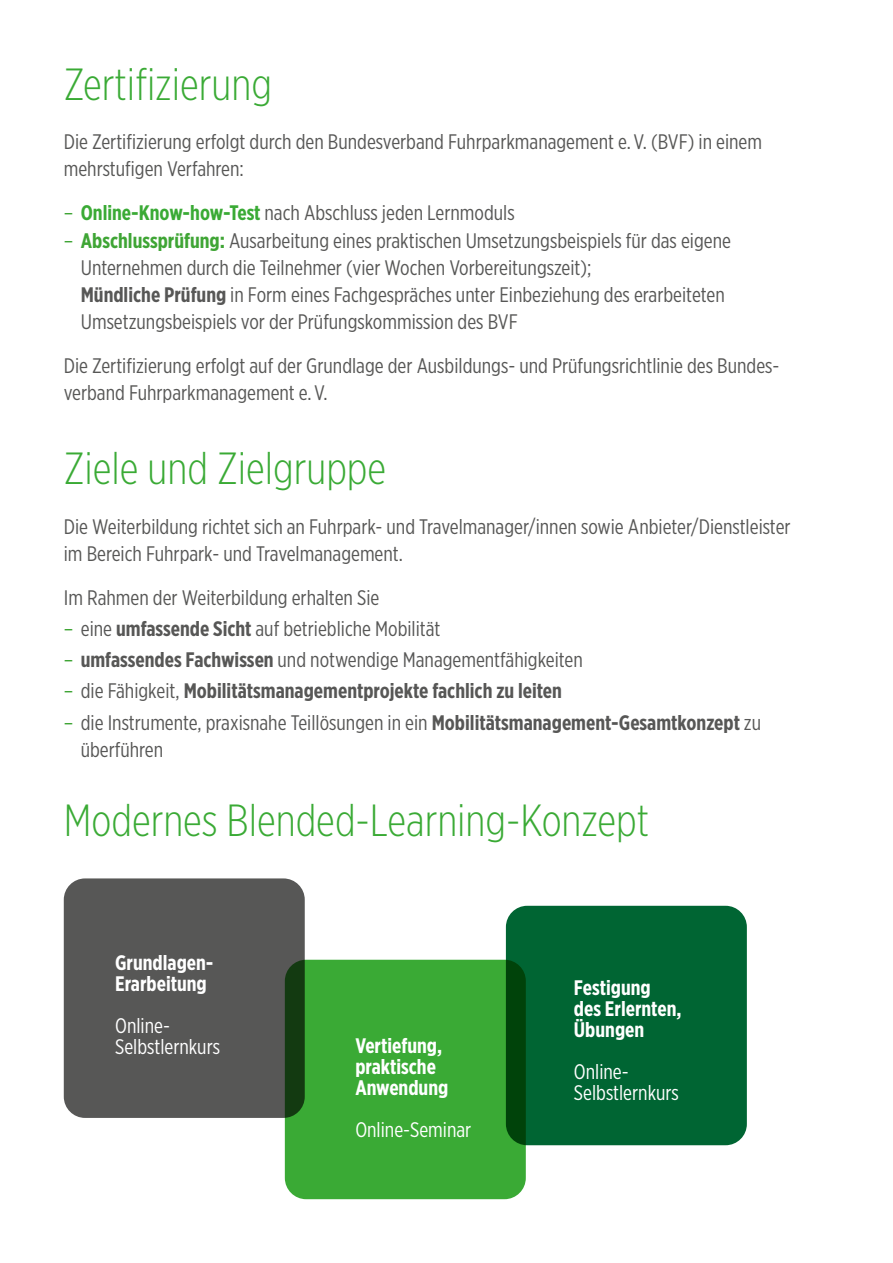
<style>
.page{position:relative;width:893px;height:1263px;background:#fff}
.page>*{position:absolute;margin:0;border:0;box-sizing:border-box;transform-origin:0 0}
.Head_16{font:300 45px "Gotham X Narrow";color:#3aaa35}
.Copy{font:21px/27px "Gotham X Narrow";color:#575756}
.Copy-2{font:700 21px/21px "Gotham X Narrow";color:#fff}
.Copy-3{font:700 21px "Gotham X Narrow";color:#575756}
.Copy-4{font:21px/21px "Gotham X Narrow";color:#fff}
.s1{color:#3fa535}
.s2{font-weight:700;color:#3aaa35}
.s3{font-weight:700;color:#3fa535}
.s4{font-weight:700}
.s5{font-weight:400;color:#3fa535}
.s6{font-weight:400}
</style>
<div class="page">
<div style="left:285px;top:960px;width:241px;height:239px;background:#3aaa35;border-radius:21px"></div>
<div style="left:64px;top:878px;width:241px;height:240px;background:#575756;border-radius:21px"></div>
<div style="left:506px;top:906px;width:241px;height:239px;background:#006533;border-radius:21px"></div>
<p class="Head_16" style="left:64px;top:58px;width:210px">Zertifizierung</p>
<p class="Copy" style="left:64px;top:128px;width:700px">Die Zertifizierung erfolgt durch den Bundesverband Fuhrparkmanagement e. V. (BVF) in einem mehrstufigen Verfahren:</p>
<p class="Copy" style="left:64px;top:199px;width:452px"><span class="s1">–</span> <span class="s2">Online-Know-how-Test</span> nach Abschluss jeden Lernmoduls</p>
<p class="Copy" style="left:81px;top:226px;width:652px;text-indent:-17px"><span class="s1">–</span> <span class="s3">Abschlussprüfung:</span> Ausarbeitung eines praktischen Umsetzungsbeispiels für das eigene Unternehmen durch die Teilnehmer (vier Wochen Vorbereitungszeit);<br><span class="s4">Mündliche Prüfung</span> in Form eines Fachgespräches unter Einbeziehung des erarbeiteten Umsetzungsbeispiels vor der Prüfungskommission des BVF</p>
<p class="Copy" style="left:64px;top:351px;width:715px">Die Zertifizierung erfolgt auf der Grundlage der Ausbildungs- und Prüfungsrichtlinie des Bundes&shy;verband Fuhrparkmanagement e. V.</p>
<p class="Head_16" style="left:64px;top:442px;width:324px">Ziele und Zielgruppe</p>
<p class="Copy" style="left:64px;top:512px;width:728px">Die Weiterbildung richtet sich an Fuhrpark- und Travelmanager/innen sowie Anbieter/Dienstleister im Bereich Fuhrpark- und Travelmanagement.</p>
<p class="Copy" style="left:64px;top:583px;width:317px">Im Rahmen der Weiterbildung erhalten Sie</p>
<p class="Copy" style="left:64px;top:615px;width:378px"><span class="s1">–</span> eine <span class="s4">umfassende Sicht</span> auf betriebliche Mobilität</p>
<p class="Copy" style="left:64px;top:646px;width:521px"><span class="s1">–</span> <span class="s4">umfassendes Fachwissen</span> und notwendige Managementfähigkeiten</p>
<p class="Copy-3" style="left:64px;top:678px;width:500px"><span class="s5">–</span> <span class="s6">die Fähigkeit,</span> Mobilitätsmanagementprojekte fachlich zu leiten</p>
<p class="Copy" style="left:81px;top:708px;width:682px;text-indent:-17px"><span class="s1">–</span> die Instrumente, praxisnahe Teillösungen in ein <span class="s4">Mobilitätsmanagement-Gesamtkonzept</span> zu überführen</p>
<p class="Head_16" style="left:64px;top:794px;width:587px">Modernes Blended-Learning-Konzept</p>
<p class="Copy-2" style="left:115px;top:952px;width:100px">Grundlagen-<br>Erarbeitung</p>
<p class="Copy-4" style="left:115px;top:1014px;width:106px">Online-<br>Selbstlernkurs</p>
<p class="Copy-2" style="left:355px;top:1035px;width:94px">Vertiefung, praktische<br>Anwendung</p>
<p class="Copy-4" style="left:355px;top:1119px;width:117px">Online-Seminar</p>
<p class="Copy-2" style="left:574px;top:976px;width:109px">Festigung des Erlernten,<br>Übungen</p>
<p class="Copy-4" style="left:574px;top:1060px;width:106px">Online-<br>Selbstlernkurs</p>
</div>
